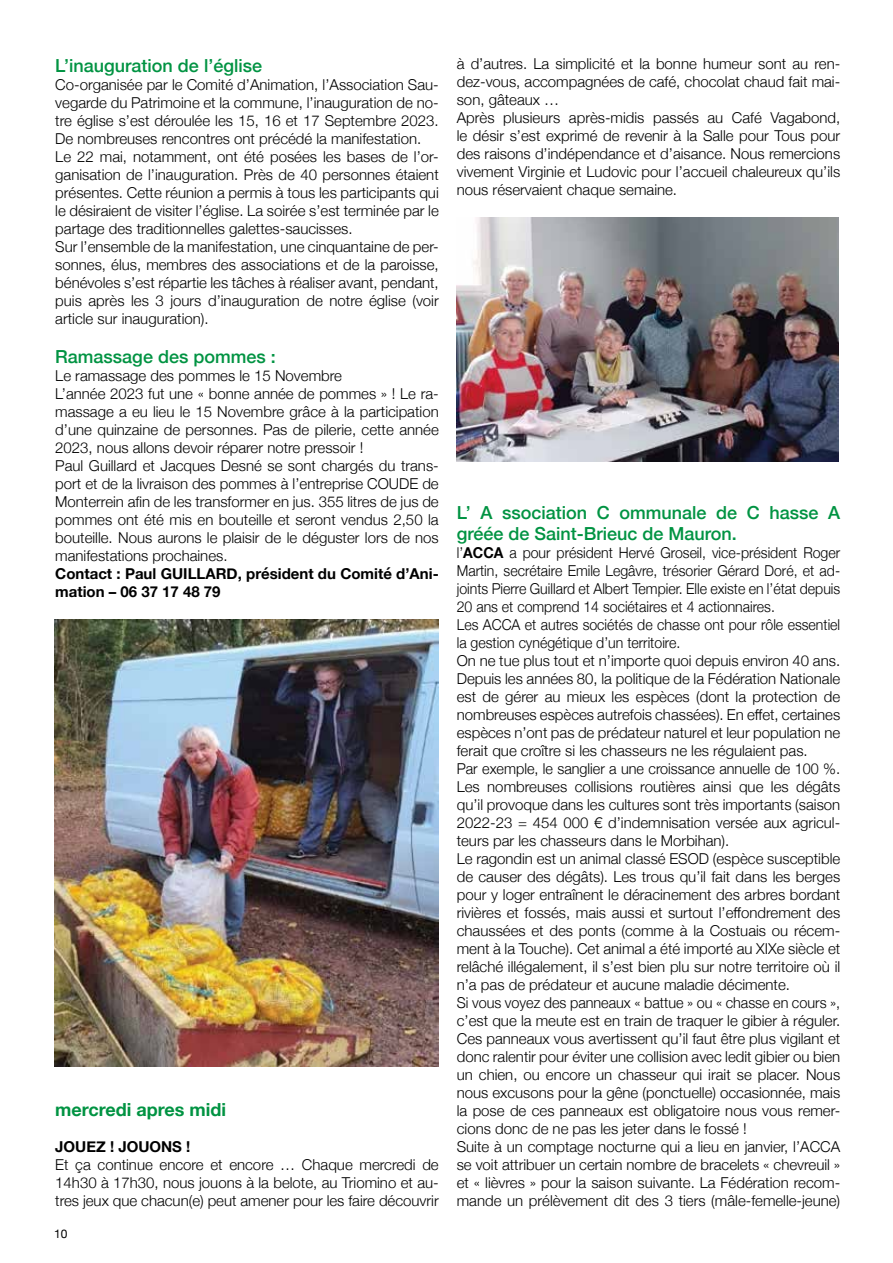
<style>
.page{position:relative;width:893px;height:1263px;background:#fff}
.page>*{position:absolute;margin:0;border:0;box-sizing:border-box;transform-origin:0 0}
.t1{font:500 18px/21.6px "Helvetica Neue";color:#009342}
.t2{font:700 18px "Helvetica Neue";color:#009342}
.t3{font:300 15px/18px "Helvetica Neue";color:#000;scale:.94 1}
.t4{font:300 15px/18px "Helvetica Neue";color:#000}
.t5{font:700 15px/18px "Helvetica Neue";color:#000}
.t6{font:12px "Helvetica Neue";color:#000}
.s1{font-weight:700}
</style>
<div class="page">
<img style="left:54px;top:619px;width:385px;height:447px">
<img style="left:457px;top:217px;width:382px;height:245px">
<p class="t1" style="left:55px;top:53px;width:208px">L’inauguration de l’église</p>
<p class="t4" style="left:55px;top:74px;width:385px">Co-organisée par le Comité d’Animation, l’Association Sau&shy;vegarde du Patrimoine et la commune, l’inauguration de no&shy;tre église s’est déroulée les 15, 16 et 17 Septembre 2023.<br>De nombreuses rencontres ont précédé la manifestation.<br>Le 22 mai, notamment, ont été posées les bases de l’or&shy;ganisation de l’inauguration. Près de 40 personnes étaient présentes. Cette réunion a permis à tous les participants qui le désiraient de visiter l’église. La soirée s’est terminée par le partage des traditionnelles galettes-saucisses.<br>Sur l’ensemble de la manifestation, une cinquantaine de per&shy;sonnes, élus, membres des associations et de la paroisse, bénévoles s’est répartie les tâches à réaliser avant, pendant, puis après les 3 jours d’inauguration de notre église (voir article sur inauguration).</p>
<p class="t1" style="left:55px;top:345px;width:222px">Ramassage des pommes :</p>
<p class="t4" style="left:55px;top:366px;width:385px">Le ramassage des pommes le 15 Novembre<br>L’année 2023 fut une « bonne année de pommes » ! Le ra&shy;massage a eu lieu le 15 Novembre grâce à la participation d’une quinzaine de personnes. Pas de pilerie, cette année 2023, nous allons devoir réparer notre pressoir !<br>Paul Guillard et Jacques Desné se sont chargés du trans&shy;port et de la livraison des pommes à l’entreprise COUDE de Monterrein afin de les transformer en jus. 355 litres de jus de pommes ont été mis en bouteille et seront vendus 2,50 la bouteille. Nous aurons le plaisir de le déguster lors de nos manifestations prochaines.</p>
<p class="t5" style="left:55px;top:565px;width:385px">Contact : Paul GUILLARD, président du Comité d’Ani&shy;mation – 06 37 17 48 79</p>
<p class="t2" style="left:55px;top:1095px;width:172px">mercredi apres midi</p>
<p class="t5" style="left:55px;top:1138px;width:137px">JOUEZ ! JOUONS !</p>
<p class="t4" style="left:55px;top:1154px;width:385px;text-align:justify">Et ça continue encore et encore … Chaque mercredi de 14h30 à 17h30, nous jouons à la belote, au Triomino et au&shy;tres jeux que chacun(e) peut amener pour les faire découvrir</p>
<p class="t6" style="left:54px;top:1225px;width:15px">10</p>
<p class="t4" style="left:457px;top:53px;width:385px">à d’autres. La simplicité et la bonne humeur sont au ren&shy;dez-vous, accompagnées de café, chocolat chaud fait mai&shy;son, gâteaux …<br>Après plusieurs après-midis passés au Café Vagabond, le désir s’est exprimé de revenir à la Salle pour Tous pour des raisons d’indépendance et d’aisance. Nous remercions vivement Virginie et Ludovic pour l’accueil chaleureux qu’ils nous réservaient chaque semaine.</p>
<p class="t1" style="left:457px;top:500px;width:385px">L’ A ssociation C ommunale de C hasse A gréée de Saint-Brieuc de Mauron.</p>
<p class="t3" style="left:457px;top:543px;width:409px">l’<span class="s1">ACCA</span> a pour président Hervé Groseil, vice-président Roger Martin, secrétaire Emile Legâvre, trésorier Gérard Doré, et ad&shy;joints Pierre Guillard et Albert Tempier. Elle existe en l’état depuis 20 ans et comprend 14 sociétaires et 4 actionnaires.<br>Les ACCA et autres sociétés de chasse ont pour rôle essentiel la gestion cynégétique d’un territoire.<br>On ne tue plus tout et n’importe quoi depuis environ 40 ans.<br>Depuis les années 80, la politique de la Fédération Nationale est de gérer au mieux les espèces (dont la protection de nombreuses espèces autrefois chassées). En effet, certaines espèces n’ont pas de prédateur naturel et leur population ne ferait que croître si les chasseurs ne les régulaient pas.<br>Par exemple, le sanglier a une croissance annuelle de 100 %.<br>Les nombreuses collisions routières ainsi que les dégâts qu’il provoque dans les cultures sont très importants (saison 2022-23 = 454 000 € d’indemnisation versée aux agricul&shy;teurs par les chasseurs dans le Morbihan).<br>Le ragondin est un animal classé ESOD (espèce susceptible de causer des dégâts). Les trous qu’il fait dans les berges pour y loger entraînent le déracinement des arbres bordant rivières et fossés, mais aussi et surtout l’effondrement des chaussées et des ponts (comme à la Costuais ou récem&shy;ment à la Touche). Cet animal a été importé au XIXe siècle et relâché illégalement, il s’est bien plu sur notre territoire où il n’a pas de prédateur et aucune maladie décimente.<br>Si vous voyez des panneaux « battue » ou « chasse en cours », c’est que la meute est en train de traquer le gibier à réguler.<br>Ces panneaux vous avertissent qu’il faut être plus vigilant et donc ralentir pour éviter une collision avec ledit gibier ou bien un chien, ou encore un chasseur qui irait se placer. Nous nous excusons pour la gêne (ponctuelle) occasionnée, mais la pose de ces panneaux est obligatoire nous vous remer&shy;cions donc de ne pas les jeter dans le fossé !<br>Suite à un comptage nocturne qui a lieu en janvier, l’ACCA se voit attribuer un certain nombre de bracelets « chevreuil » et « lièvres » pour la saison suivante. La Fédération recom&shy;mande un prélèvement dit des 3 tiers (mâle-femelle-jeune)</p>
</div>
